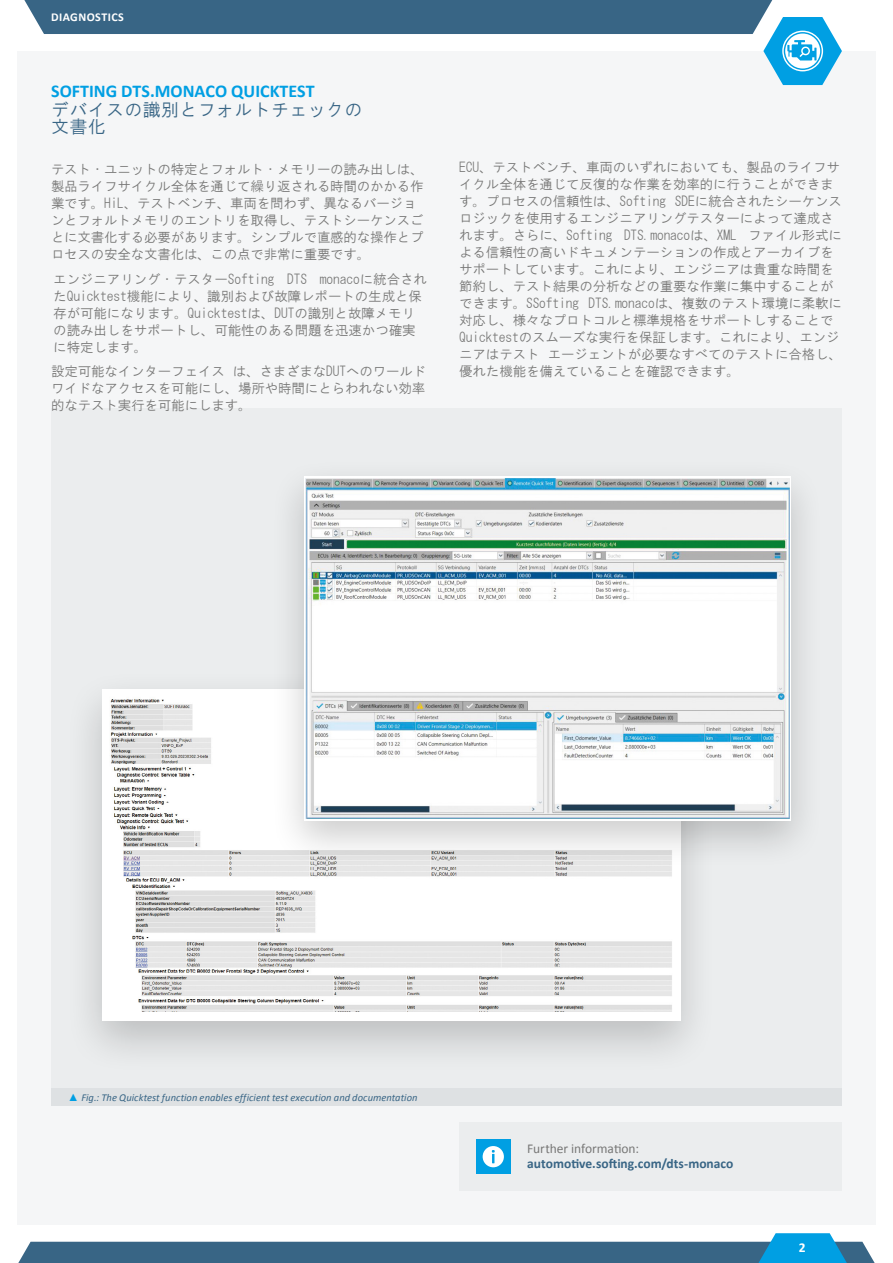
<style>
.page{position:relative;width:893px;height:1263px;background:#fff}
.page>*{position:absolute;margin:0;border:0;box-sizing:border-box;transform-origin:0 0}
.t1{font:700 18px "Calibri";color:#009fe3}
.t2{font:18px/17px "HG Gothic M";letter-spacing:.02em;color:#386585}
.t3{font:13.5px/17px "HG Gothic M";letter-spacing:-.01em;color:#777776}
.t4{font:700 13.5px "Calibri";color:#386585}
.t5{font:13.5px "Calibri";letter-spacing:-.005em;color:#777776}
.t6{font:700 13.5px "Calibri";color:#fff}
.t7{font:700 12px "Calibri";letter-spacing:.035em;color:#fff}
.t8{font:italic 10.5px "Calibri";letter-spacing:.005em;color:#386585}
.s1{font-family:"Arial";color:#009fe3}
</style>
<div class="page">
<div style="left:17px;top:51px;width:859px;height:1174px;background:#f5f6f7"></div>
<div style="left:51px;top:408px;width:791px;height:681px;background:#ebedee"></div>
<div style="left:51px;top:1089px;width:791px;height:17px;background:#dee1e3"></div>
<svg style="left:18px;top:1233px;width:857px;height:30px"></svg>
<div style="left:459px;top:1123px;width:383px;height:68px;background:#ebedee"></div>
<div style="left:476px;top:1140px;width:34px;height:34px;background:#009fe3"></div>
<div style="left:483px;top:1146px;width:21px;height:21px;background:#fff;border-radius:50%"></div>
<svg style="left:492px;top:1150px;width:3px;height:13px"></svg>
<svg style="left:24px;top:0;width:818px;height:85px"></svg>
<div style="left:64px;top:668px;width:655px;height:407px;background:#000;opacity:.2"></div>
<div style="left:102px;top:689px;width:578px;height:331px;background:#fff"></div>
<img style="left:110px;top:699px;width:562px;height:313px">
<div style="left:270px;top:457px;width:555px;height:413px;background:#000;opacity:.2"></div>
<img style="left:306px;top:478px;width:483px;height:341px">
<p class="t7" style="left:51px;top:9px;width:74px">DIAGNOSTICS</p>
<h1 class="t1" style="left:51px;top:78px;width:265px">SOFTING DTS.MONACO QUICKTEST</h1>
<h1 class="t2" style="left:51px;top:101px;width:313px">デバイスの識別とフォルトチェックの文書化</h1>
<p class="t3" style="left:51px;top:161px;width:374px">テスト・ユニットの特定とフォルト・メモリーの読み出しは、製品ライフサイクル全体を通じて繰り返される時間のかかる作業です。HiL、テストベンチ、車両を問わず、異なるバージョンとフォルトメモリのエントリを取得し、テストシーケンスごとに文書化する必要があります。シンプルで直感的な操作とプロセスの安全な文書化は、この点で非常に重要です。</p>
<p class="t3" style="left:53px;top:270px;width:375px">エンジニアリング・テスターSofting DTS monacoに統合されたQuicktest機能により、識別および故障レポートの生成と保存が可能になります。Quicktestは、DUTの識別と故障メモリの読み出しをサポートし、可能性のある問題を迅速かつ確実に特定します。</p>
<p class="t3" style="left:51px;top:362px;width:377px;text-align:justify">設定可能なインターフェイス は、さまざまなDUTへのワールドワイドなアクセスを可能にし、場所や時間にとらわれない効率的なテスト実行を可能にします。</p>
<p class="t3" style="left:459px;top:158px;width:384px">ECU、テストベンチ、車両のいずれにおいても、製品のライフサイクル全体を通じて反復的な作業を効率的に行うことができます。プロセスの信頼性は、Softing SDEに統合されたシーケンスロジックを使用するエンジニアリングテスターによって達成されます。さらに、Softing DTS.monacoは、XML ファイル形式による信頼性の高いドキュメンテーションの作成とアーカイブをサポートしています。これにより、エンジニアは貴重な時間を節約し、テスト結果の分析などの重要な作業に集中することができます。SSofting DTS.monacoは、複数のテスト環境に柔軟に対応し、様々なプロトコルと標準規格をサポートしすることでQuicktestのスムーズな実行を保証します。これにより、エンジニアはテスト エージェントが必要なすべてのテストに合格し、優れた機能を備えていることを確認できます。</p>
<p class="t8" style="left:68px;top:1090px;width:351px"><span class="s1">▲</span> Fig.: The Quicktest function enables efficient test execution and documentation</p>
<p class="t5" style="left:527px;top:1139px;width:113px">Further information:</p>
<p class="t4" style="left:527px;top:1154px;width:208px">automotive.softing.com/dts-monaco</p>
<p class="t6" style="left:799px;top:1238px;width:8px">2</p>
</div>
